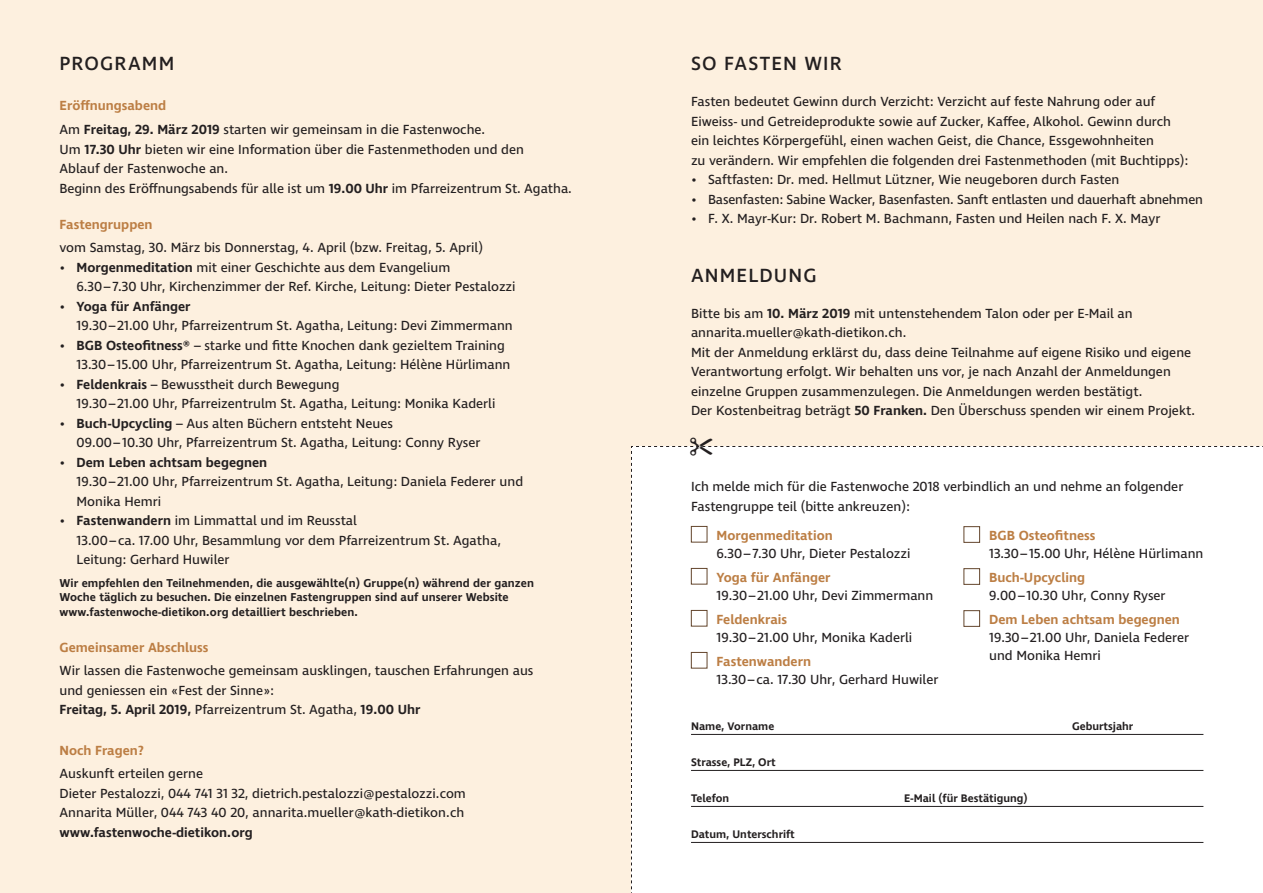
<style>
.page{position:relative;width:1263px;height:893px;background:#fdf0df}
.page>*{position:absolute;margin:0;border:0;box-sizing:border-box;transform-origin:0 0}
.t1{font:500 19.5px "Ingra";letter-spacing:.06em;color:#231f20}
.t2{font:13.5px/19.5px "Ingra";color:#231f20}
.t3{font:600 13.5px "Ingra";color:#bc7e44}
.t4{font:600 13.5px "Ingra";color:#231f20}
.t5{font:600 11.7px/14.2px "Ingra";letter-spacing:.005em;color:#231f20}
.t6{font:600 11.25px "Ingra";color:#231f20}
.s1{font-weight:600;color:#bc7e44}
.s2{font-weight:600}
</style>
<div class="page">
<div style="left:631px;top:446px;width:632px;height:447px;background:#fff"></div>
<h1 class="t1" style="left:60px;top:51px;width:116px">PROGRAMM</h1>
<p class="t2" style="left:60px;top:95px;width:427px;line-height:23.7px"><span class="s1">Eröffnungsabend<br></span>Am <span class="s2">Freitag, 29. März 2019</span> starten wir gemeinsam in die Fastenwoche.</p>
<p class="t2" style="left:60px;top:140px;width:514px">Um <span class="s2">17.30 Uhr</span> bieten wir eine Information über die Fastenmethoden und den<br>Ablauf der Fastenwoche an.<br>Beginn des Eröffnungsabends für alle ist um <span class="s2">19.00 Uhr</span> im Pfarreizentrum St. Agatha.</p>
<p class="t3" style="left:60px;top:216px;width:95px">Fastengruppen</p>
<p class="t2" style="left:60px;top:239px;width:425px">vom Samstag, 30. März bis Donnerstag, 4. April (bzw. Freitag, 5. April)</p>
<p class="t2" style="left:77px;top:258px;width:441px;text-indent:-17px">• <span class="s2">Morgenmeditation</span> mit einer Geschichte aus dem Evangelium<br>6.30– 7.30 Uhr, Kirchenzimmer der Ref. Kirche, Leitung: Dieter Pestalozzi</p>
<p class="t2" style="left:77px;top:297px;width:438px;text-indent:-17px">• <span class="s2">Yoga für Anfänger<br></span>19.30–21.00 Uhr, Pfarreizentrum St. Agatha, Leitung: Devi Zimmermann</p>
<p class="t2" style="left:77px;top:336px;width:435px;text-indent:-17px">• <span class="s2">BGB Osteofitness®</span> – starke und fitte Knochen dank gezieltem Training<br>13.30– 15.00 Uhr, Pfarreizentrum St. Agatha, Leitung: Hélène Hürlimann</p>
<p class="t2" style="left:77px;top:375px;width:420px;text-indent:-17px">• <span class="s2">Feldenkrais</span> – Bewusstheit durch Bewegung<br>19.30–21.00 Uhr, Pfarreizentrulm St. Agatha, Leitung: Monika Kaderli</p>
<p class="t2" style="left:77px;top:414px;width:406px;text-indent:-17px">• <span class="s2">Buch-Upcycling</span> – Aus alten Büchern entsteht Neues<br>09.00– 10.30 Uhr, Pfarreizentrum St. Agatha, Leitung: Conny Ryser</p>
<p class="t2" style="left:77px;top:453px;width:448px;text-indent:-17px">• <span class="s2">Dem Leben achtsam begegnen<br></span>19.30–21.00 Uhr, Pfarreizentrum St. Agatha, Leitung: Daniela Federer und<br>Monika Hemri</p>
<p class="t2" style="left:77px;top:512px;width:426px;text-indent:-17px">• <span class="s2">Fastenwandern</span> im Limmattal und im Reusstal<br>13.00–ca. 17.00 Uhr, Besammlung vor dem Pfarreizentrum St. Agatha,<br>Leitung: Gerhard Huwiler</p>
<p class="t5" style="left:60px;top:577px;width:476px">Wir empfehlen den Teilnehmenden, die ausgewählte(n) Gruppe(n) während der ganzen<br>Woche täglich zu besuchen. Die einzelnen Fastengruppen sind auf unserer Website www.fastenwoche-dietikon.org detailliert beschrieben.</p>
<p class="t3" style="left:60px;top:639px;width:150px">Gemeinsamer Abschluss</p>
<p class="t2" style="left:60px;top:662px;width:475px">Wir lassen die Fastenwoche gemeinsam ausklingen, tauschen Erfahrungen aus und geniessen ein «Fest der Sinne»:<br><span class="s2">Freitag, 5. April 2019,</span> Pfarreizentrum St. Agatha, <span class="s2">19.00 Uhr</span></p>
<p class="t3" style="left:60px;top:742px;width:86px">Noch Fragen?</p>
<p class="t2" style="left:60px;top:765px;width:408px">Auskunft erteilen gerne<br>Dieter Pestalozzi, 044 741 31 32, dietrich.pestalozzi@pestalozzi.com<br>Annarita Müller, 044 743 40 20, annarita.mueller@kath-dietikon.ch</p>
<p class="t4" style="left:60px;top:824px;width:195px">www.fastenwoche-dietikon.org</p>
<h1 class="t1" style="left:691px;top:51px;width:152px">SO FASTEN WIR</h1>
<p class="t2" style="left:691px;top:93px;width:499px">Fasten bedeutet Gewinn durch Verzicht: Verzicht auf feste Nahrung oder auf Eiweiss- und Getreideprodukte sowie auf Zucker, Kaffee, Alkohol. Gewinn durch ein leichtes Körpergefühl, einen wachen Geist, die Chance, Essgewohnheiten<br>zu verändern. Wir empfehlen die folgenden drei Fastenmethoden (mit Buchtipps):</p>
<p class="t2" style="left:691px;top:170px;width:430px">• Saftfasten: Dr. med. Hellmut Lützner, Wie neugeboren durch Fasten</p>
<p class="t2" style="left:691px;top:190px;width:514px">• Basenfasten: Sabine Wacker, Basenfasten. Sanft entlasten und dauerhaft abnehmen</p>
<p class="t2" style="left:691px;top:210px;width:471px">• F. X. Mayr-Kur: Dr. Robert M. Bachmann, Fasten und Heilen nach F. X. Mayr</p>
<h1 class="t1" style="left:691px;top:263px;width:127px">ANMELDUNG</h1>
<p class="t2" style="left:691px;top:304px;width:505px">Bitte bis am <span class="s2">10. März 2019</span> mit untenstehendem Talon oder per E-Mail an annarita.mueller@kath-dietikon.ch.<br>Mit der Anmeldung erklärst du, dass deine Teilnahme auf eigene Risiko und eigene Verantwortung erfolgt. Wir behalten uns vor, je nach Anzahl der Anmeldungen einzelne Gruppen zusammenzulegen. Die Anmeldungen werden bestätigt.<br>Der Kostenbeitrag beträgt <span class="s2">50 Franken.</span> Den Überschuss spenden wir einem Projekt.</p>
<p class="t2" style="left:691px;top:478px;width:494px">Ich melde mich für die Fastenwoche 2018 verbindlich an und nehme an folgender<br>Fastengruppe teil (bitte ankreuzen):</p>
<p class="t3" style="left:716px;top:527px;width:118px">Morgenmeditation</p>
<p class="t2" style="left:716px;top:545px;width:195px">6.30–7.30 Uhr, Dieter Pestalozzi</p>
<p class="t3" style="left:716px;top:569px;width:116px">Yoga für Anfänger</p>
<p class="t2" style="left:716px;top:587px;width:218px">19.30–21.00 Uhr, Devi Zimmermann</p>
<p class="t3" style="left:716px;top:611px;width:72px">Feldenkrais</p>
<p class="t2" style="left:716px;top:629px;width:197px">19.30–21.00 Uhr, Monika Kaderli</p>
<p class="t3" style="left:716px;top:653px;width:96px">Fastenwandern</p>
<p class="t2" style="left:716px;top:671px;width:223px">13.30– ca. 17.30 Uhr, Gerhard Huwiler</p>
<p class="t6" style="left:691px;top:719px;width:85px">Name, Vorname</p>
<p class="t6" style="left:1072px;top:719px;width:63px">Geburtsjahr</p>
<p class="t6" style="left:691px;top:755px;width:86px">Strasse, PLZ, Ort</p>
<p class="t6" style="left:691px;top:791px;width:40px">Telefon</p>
<p class="t6" style="left:904px;top:791px;width:125px">E-Mail (für Bestätigung)</p>
<p class="t6" style="left:691px;top:827px;width:105px">Datum, Unterschrift</p>
<p class="t3" style="left:989px;top:527px;width:108px">BGB Osteofitness</p>
<p class="t2" style="left:989px;top:545px;width:216px">13.30–15.00 Uhr, Hélène Hürlimann</p>
<p class="t3" style="left:989px;top:569px;width:97px">Buch-Upcycling</p>
<p class="t2" style="left:989px;top:587px;width:178px">9.00–10.30 Uhr, Conny Ryser</p>
<p class="t3" style="left:989px;top:611px;width:192px">Dem Leben achtsam begegnen</p>
<p class="t2" style="left:989px;top:629px;width:202px;line-height:18px">19.30–21.00 Uhr, Daniela Federer und Monika Hemri</p>
</div>
